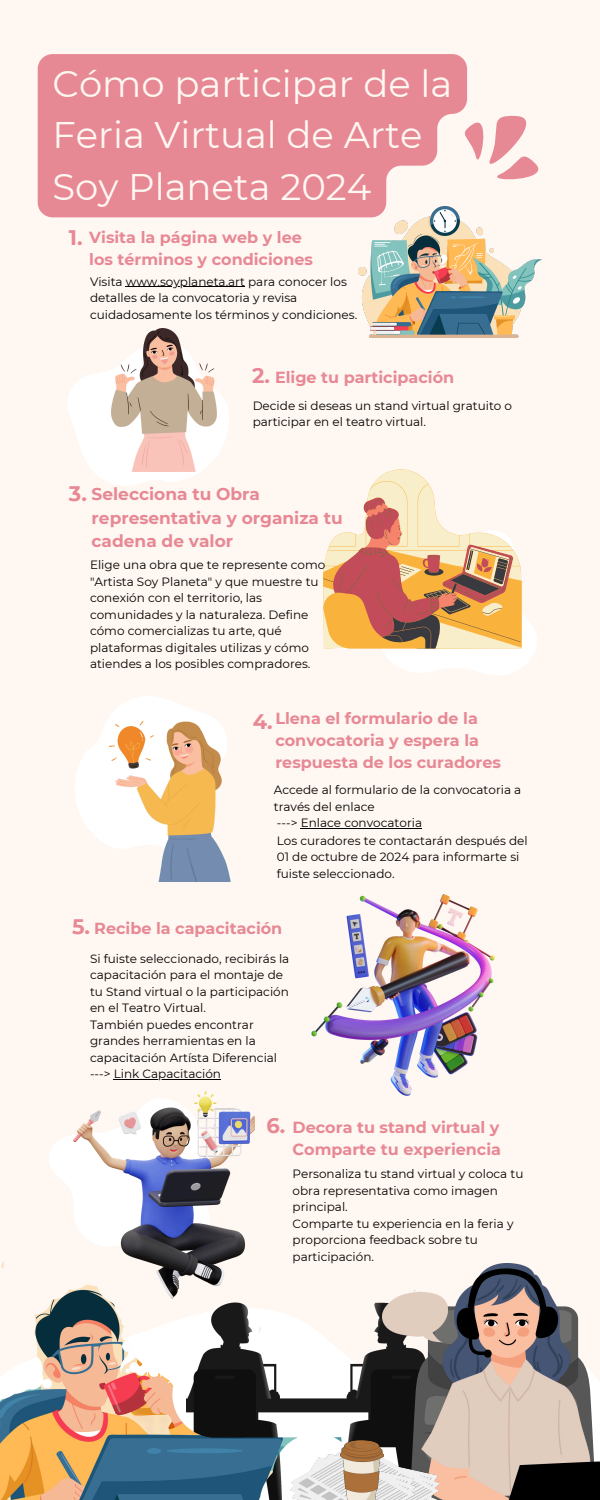
<style>
.page{position:relative;width:600px;height:1500px;background:#fff7f1}
.page>*{position:absolute;margin:0;border:0;box-sizing:border-box;transform-origin:0 0}
.t1{font:37px/51.8px "Montserrat";color:#fff7f1}
.t2{font:700 21px "Montserrat";color:#e78895}
.t3{font:700 17px/23.2px "Montserrat";color:#e78895}
.t4{font:700 16px/21.8px "Montserrat";color:#e78895}
.t5{font:12px/16.5px "Montserrat";color:#000}
</style>
<div class="page">
<svg style="left:467px;top:115px;width:72px;height:65px"></svg>
<img style="left:386px;top:1264px;width:214px;height:236px">
<img style="left:386px;top:1449px;width:53px;height:51px">
<img style="left:386px;top:1453px;width:30px;height:47px">
<img style="left:0;top:1261px;width:386px;height:239px">
<svg style="left:68px;top:328px;width:161px;height:158px"></svg>
<img style="left:111px;top:329px;width:105px;height:143px">
<svg style="left:75px;top:696px;width:143px;height:149px;fill:#fff"></svg>
<img style="left:109px;top:722px;width:122px;height:160px">
<svg style="left:40px;top:1135px;width:33px;height:153px"></svg>
<svg style="left:323px;top:469px;width:214px;height:206px"></svg>
<img style="left:358px;top:217px;width:183px;height:121px">
<img style="left:311px;top:895px;width:183px;height:201px">
<svg style="left:38px;top:54px;width:429px;height:163px;background:#e8919c"></svg>
<hr style="left:114px;top:1079px;width:107px;height:1px;background:#000">
<hr style="left:126px;top:286px;width:119px;height:1px;background:#000">
<hr style="left:301px;top:828px;width:121px;height:1px;background:#000">
<img style="left:73px;top:1091px;width:181px;height:207px">
<h2 class="t1" style="left:53px;top:58px;width:401px">Cómo participar de la<br>Feria Virtual de Arte<br>Soy Planeta 2024</h2>
<p class="t2" style="left:69px;top:224px;width:15px">1.</p>
<p class="t4" style="left:89px;top:227px;width:225px">Visita la página web y lee los términos y condiciones</p>
<h2 class="t5" style="left:90px;top:273px;width:258px">Visita www.soyplaneta.art para conocer los</h2>
<h3 class="t5" style="left:90px;top:290px;width:269px">detalles de la convocatoria y revisa cuidadosamente los términos y condiciones.</h3>
<p class="t2" style="left:252px;top:363px;width:19px">2.</p>
<h3 class="t4" style="left:275px;top:366px;width:181px">Elige tu participación</h3>
<p class="t5" style="left:253px;top:397px;width:261px">Decide si deseas un stand virtual gratuito o participar en el teatro virtual.</p>
<p class="t2" style="left:69px;top:480px;width:19px">3.</p>
<p class="t3" style="left:92px;top:483px;width:253px">Selecciona tu Obra representativa y organiza tu cadena de valor</p>
<p class="t5" style="left:90px;top:557px;width:237px">Elige una obra que te represente como "Artista Soy Planeta" y que muestre tu conexión con el territorio, las comunidades y la naturaleza. Define cómo comercializas tu arte, qué plataformas digitales utilizas y cómo atiendes a los posibles compradores.</p>
<p class="t4" style="left:275px;top:707px;width:227px">Llena el formulario de la convocatoria y espera la respuesta de los curadores</p>
<p class="t2" style="left:253px;top:708px;width:21px">4.</p>
<h2 class="t5" style="left:274px;top:782px;width:249px">Accede al formulario de la convocatoria a través del enlace</h2>
<h3 class="t5" style="left:277px;top:815px;width:147px">---&gt; Enlace convocatoria</h3>
<p class="t5" style="left:277px;top:832px;width:252px">Los curadores te contactarán después del<br>01 de octubre de 2024 para informarte si fuiste seleccionado.</p>
<p class="t2" style="left:72px;top:913px;width:19px">5.</p>
<p class="t4" style="left:94px;top:917px;width:190px">Recibe la capacitación</p>
<h3 class="t5" style="left:90px;top:950px;width:201px">Si fuiste seleccionado, recibirás la capacitación para el montaje de tu Stand virtual o la participación en el Teatro Virtual.</h3>
<p class="t5" style="left:90px;top:1016px;width:189px">También puedes encontrar grandes herramientas en la capacitación Artísta Diferencial</p>
<p class="t5" style="left:90px;top:1066px;width:133px">---&gt; Link Capacitación</p>
<p class="t2" style="left:267px;top:1113px;width:20px">6.</p>
<p class="t4" style="left:293px;top:1117px;width:210px">Decora tu stand virtual y<br>Comparte tu experiencia</p>
<h2 class="t5" style="left:293px;top:1166px;width:232px">Personaliza tu stand virtual y coloca tu obra representativa como imagen principal.</h2>
<h3 class="t5" style="left:293px;top:1215px;width:222px">Comparte tu experiencia en la feria y proporciona feedback sobre tu participación.</h3>
</div>
